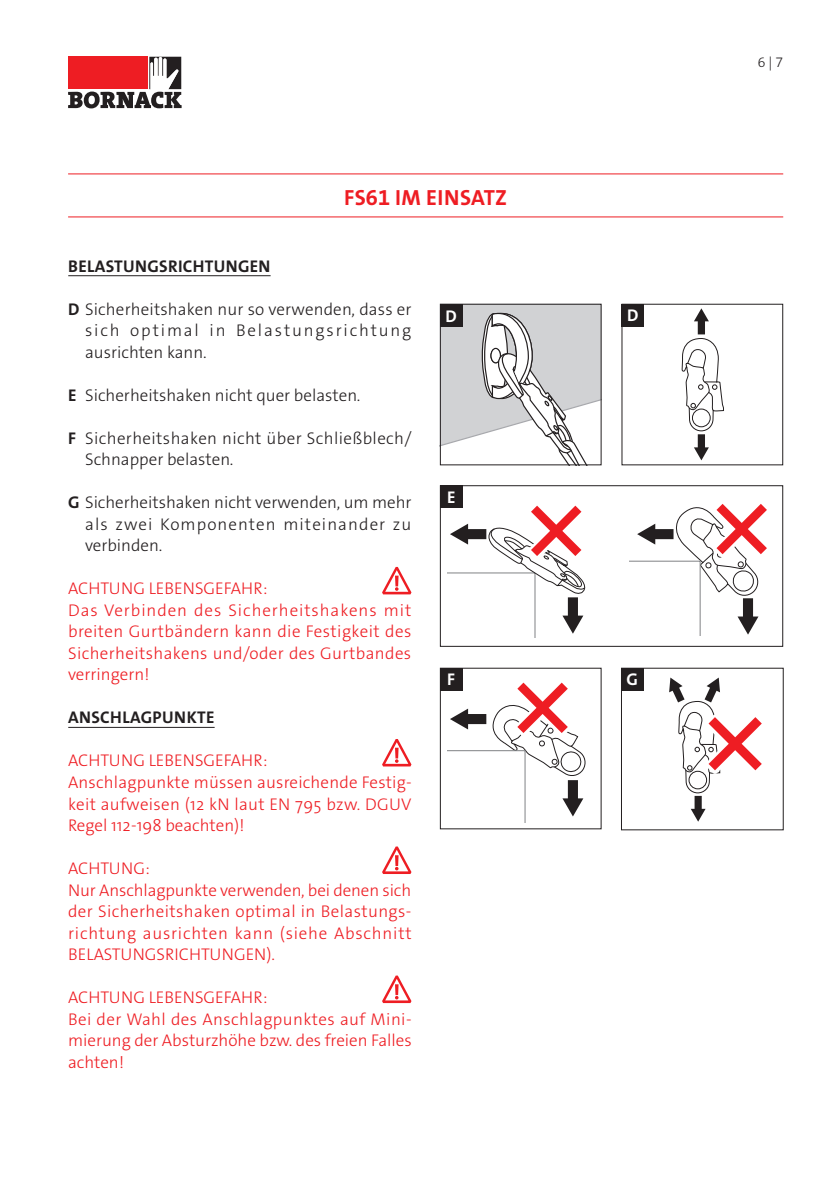
<style>
.page{position:relative;width:840px;height:1191px;background:#fff}
.page>*{position:absolute;margin:0;border:0;box-sizing:border-box;transform-origin:0 0}
.t1{font:700 22px "The Mix E2 s";letter-spacing:.01em;color:#ee1d23}
.t2{font:17px/21.6px "The Sans LP3 Lig";letter-spacing:.015em;color:#ee1d23}
.t3{font:17px/21.6px "The Sans LP3 Lig";letter-spacing:.025em;color:#231f20;text-align:justify}
.t4{font:17px "The Sans LP3 Lig";color:#231f20}
.t5{font:700 17px "The Mix E2 s";letter-spacing:.02em;color:#231f20}
.t6{font:17px "The Sans LP7 Bld";color:#fff}
.t7{font:14px "The Sans LP3 Lig";color:#231f20}
.s1{font-family:"The Sans LP7 Bld"}
</style>
<div class="page">
<svg style="left:68px;top:57px;width:113px;height:51px"></svg>
<hr style="left:68px;top:173px;width:714px;height:1px;background:#ee1d23">
<hr style="left:68px;top:216px;width:714px;height:1px;background:#ee1d23">
<hr style="left:68px;top:275px;width:202px;height:1px;background:#231f20">
<hr style="left:68px;top:727px;width:146px;height:1px;background:#231f20">
<svg style="left:382px;top:567px;width:29px;height:27px"></svg>
<svg style="left:382px;top:739px;width:29px;height:27px"></svg>
<svg style="left:382px;top:846px;width:29px;height:28px"></svg>
<svg style="left:382px;top:975px;width:29px;height:28px"></svg>
<svg style="left:447px;top:503px;width:138px;height:134px"></svg>
<div style="left:439px;top:485px;width:343px;height:162px;border:1px solid #231f20"></div>
<div style="left:439px;top:485px;width:23px;height:23px;background:#231f20"></div>
<svg style="left:447px;top:680px;width:139px;height:142px"></svg>
<div style="left:439px;top:667px;width:23px;height:23px;background:#231f20"></div>
<svg style="left:629px;top:504px;width:138px;height:132px"></svg>
<svg style="left:681px;top:308px;width:43px;height:152px"></svg>
<svg style="left:441px;top:306px;width:158px;height:157px"></svg>
<div style="left:439px;top:304px;width:162px;height:161px;border:1px solid #231f20"></div>
<div style="left:439px;top:304px;width:23px;height:23px;background:#231f20"></div>
<div style="left:621px;top:304px;width:22px;height:22px;background:#231f20"></div>
<svg style="left:669px;top:677px;width:93px;height:144px"></svg>
<div style="left:620px;top:667px;width:23px;height:23px;background:#231f20"></div>
<p class="t1" style="left:344px;top:183px;width:164px">FS61 IM EINSATZ</p>
<p class="t5" style="left:68px;top:255px;width:203px">BELASTUNGSRICHTUNGEN</p>
<p class="t3" style="left:85px;top:298px;width:328px;text-indent:-17px"><span class="s1">D</span> Sicherheitshaken nur so verwenden, dass er sich optimal in Belastungsrichtung ausrichten kann.</p>
<p class="t4" style="left:68px;top:384px;width:294px"><span class="s1">E</span> Sicherheitshaken nicht quer belasten.</p>
<p class="t3" style="left:85px;top:427px;width:328px;text-indent:-17px"><span class="s1">F</span> Sicherheitshaken nicht über Schließblech/<br>Schnapper belasten.</p>
<p class="t3" style="left:85px;top:492px;width:328px;text-indent:-17px"><span class="s1">G</span> Sicherheitshaken nicht verwenden, um mehr als zwei Komponenten miteinander zu verbinden.</p>
<p class="t2" style="left:68px;top:578px;width:344px">ACHTUNG LEBENSGEFAHR:<br>Das Verbinden des Sicherheitshakens mit breiten Gurtbändern kann die Festigkeit des Sicherheitshakens und/oder des Gurtbandes verringern!</p>
<p class="t5" style="left:68px;top:707px;width:148px">ANSCHLAGPUNKTE</p>
<p class="t2" style="left:68px;top:750px;width:345px">ACHTUNG LEBENSGEFAHR:<br>Anschlagpunkte müssen ausreichende Festig&shy;keit aufweisen (12 kN laut EN 795 bzw. DGUV Regel 112-198 beachten)!</p>
<p class="t2" style="left:68px;top:857px;width:345px">ACHTUNG:<br>Nur Anschlagpunkte verwenden, bei denen sich der Sicherheitshaken optimal in Belastungs&shy;richtung ausrichten kann (siehe Abschnitt BELASTUNGSRICHTUNGEN).</p>
<p class="t2" style="left:68px;top:986px;width:345px">ACHTUNG LEBENSGEFAHR:<br>Bei der Wahl des Anschlagpunktes auf Mini&shy;mierung der Absturzhöhe bzw. des freien Falles achten!</p>
<p class="t6" style="left:445px;top:305px;width:13px">D</p>
<p class="t6" style="left:626px;top:305px;width:13px">D</p>
<p class="t6" style="left:447px;top:486px;width:10px">E</p>
<p class="t6" style="left:447px;top:668px;width:9px">F</p>
<p class="t6" style="left:626px;top:668px;width:13px">G</p>
<p class="t7" style="left:757px;top:53px;width:27px">6 | 7</p>
</div>
